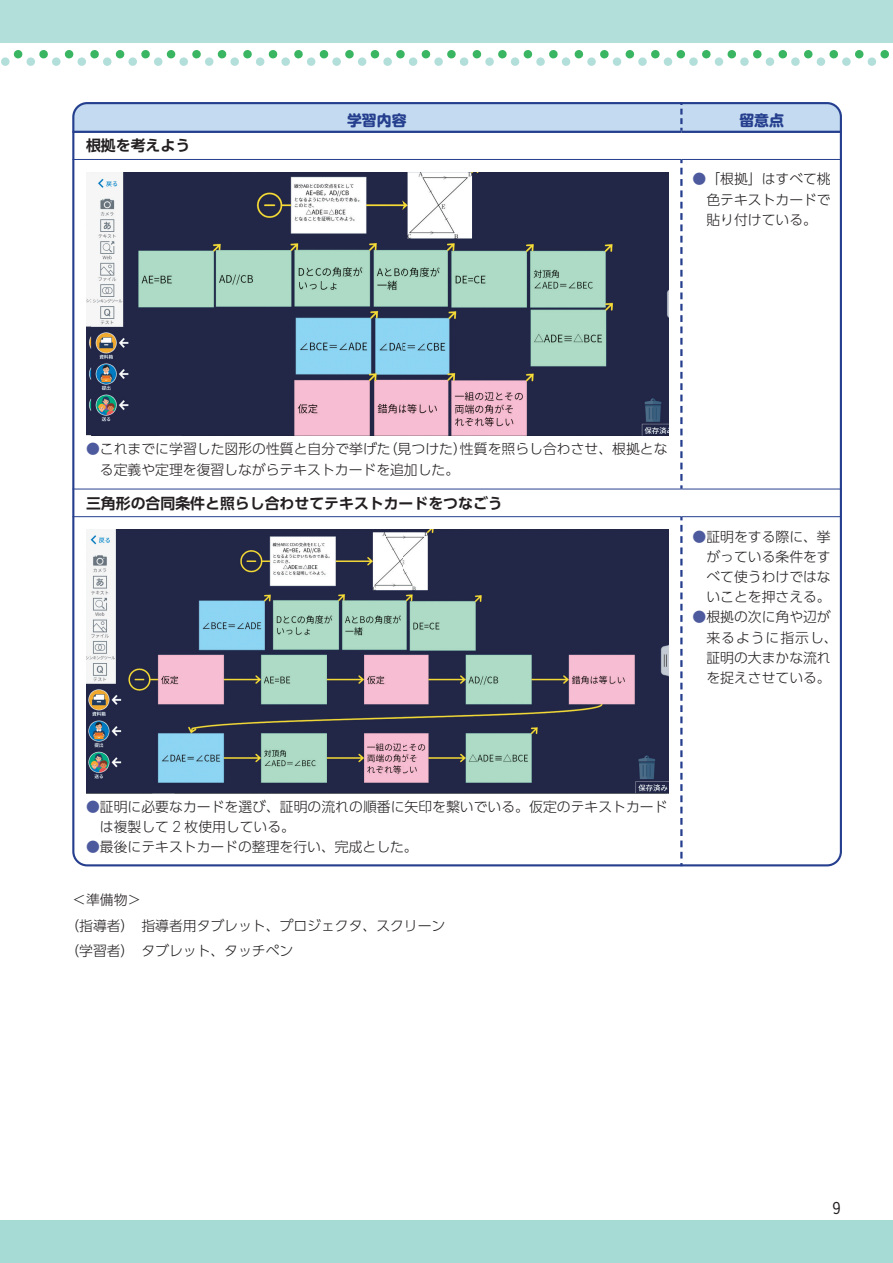
<style>
.page{position:relative;width:893px;height:1263px;background:#fff}
.page>*{position:absolute;margin:0;border:0;box-sizing:border-box;transform-origin:0 0}
.t1{font:18px "Orator Std";color:#231f20}
.t2{font:700 14.85px "UD Shin Go Pr 6 De";color:#231f20}
.t3{font:700 14.85px "Shin M Go Pr 6";color:#253f8e}
.t4{font:300 13.8px/20.2px "UD Shin Go Pr 6";color:#231f20}
.s1{color:#4d5a9e}
.s2{font-family:"Nail";font-weight:400}
</style>
<div class="page">
<div style="left:0;top:0;width:893px;height:43px;background:#b3dfda"></div>
<div style="left:0;top:1220px;width:893px;height:43px;background:#a6dad5"></div>
<svg style="left:1px;top:50px;width:888px;height:16px"></svg>
<hr style="left:72px;top:489px;width:609px;height:1px;background:#253f8e">
<hr style="left:681px;top:489px;width:161px;height:1px;background:#253f8e">
<hr style="left:72px;top:516px;width:609px;height:1px;background:#253f8e">
<hr style="left:681px;top:516px;width:161px;height:1px;background:#253f8e">
<svg style="left:75px;top:103px;width:766px;height:28px"></svg>
<svg style="left:680px;top:160px;width:3px;height:329px"></svg>
<svg style="left:680px;top:517px;width:3px;height:342px"></svg>
<hr style="left:72px;top:131px;width:609px;height:2px;background:#253f8e">
<hr style="left:681px;top:131px;width:161px;height:2px;background:#253f8e">
<hr style="left:72px;top:159px;width:609px;height:1px;background:#253f8e">
<hr style="left:681px;top:159px;width:161px;height:1px;background:#253f8e">
<img style="left:86px;top:172px;width:583px;height:264px">
<img style="left:86px;top:529px;width:583px;height:264px">
<p class="t2" style="left:86px;top:134px;width:106px">根拠を考えよう</p>
<p class="t3" style="left:347px;top:108px;width:61px">学習内容</p>
<p class="t3" style="left:739px;top:108px;width:46px">留意点</p>
<p class="t4" style="left:706px;top:169px;width:126px;text-align:justify;text-indent:-14px"><span class="s1">●</span>「根拠」はすべて桃色テキストカードで貼り付けている。</p>
<p class="t4" style="left:100px;top:439px;width:569px;text-indent:-14px"><span class="s1">●</span>これまでに学習した図形の性質と自分で挙げた（見つけた）性質を照らし合わさせ、根拠となる定義や定理を復習しながらテキストカードを追加した。</p>
<p class="t2" style="left:86px;top:491px;width:418px">三角形の合同条件と照らし合わせてテキストカードをつなごう</p>
<p class="t4" style="left:706px;top:526px;width:126px;text-align:justify;text-indent:-14px"><span class="s1">●</span>証明をする際に、挙がっている条件をすべて使うわけではないことを押さえる。</p>
<p class="t4" style="left:706px;top:606px;width:133px;text-indent:-14px"><span class="s1">●</span>根拠の次に角や辺が来るように指示し、証明の大まかな流れを捉えさせている。</p>
<p class="t4" style="left:100px;top:796px;width:569px;text-indent:-14px"><span class="s1">●</span>証明に必要なカードを選び、証明の流れの順番に矢印を繋いでいる。仮定のテキストカードは複製して <span class="s2">2</span> 枚使用している。</p>
<p class="t4" style="left:86px;top:836px;width:333px"><span class="s1">●</span>最後にテキストカードの整理を行い、完成とした。</p>
<p class="t4" style="left:65px;top:887px;width:382px;line-height:25.5px;text-indent:7px">＜準備物＞<br>（指導者）　指導者用タブレット、プロジェクタ、スクリーン（学習者）　タブレット、タッチペン</p>
<h1 class="t1" style="left:831px;top:1195px;width:12px">9</h1>
</div>
